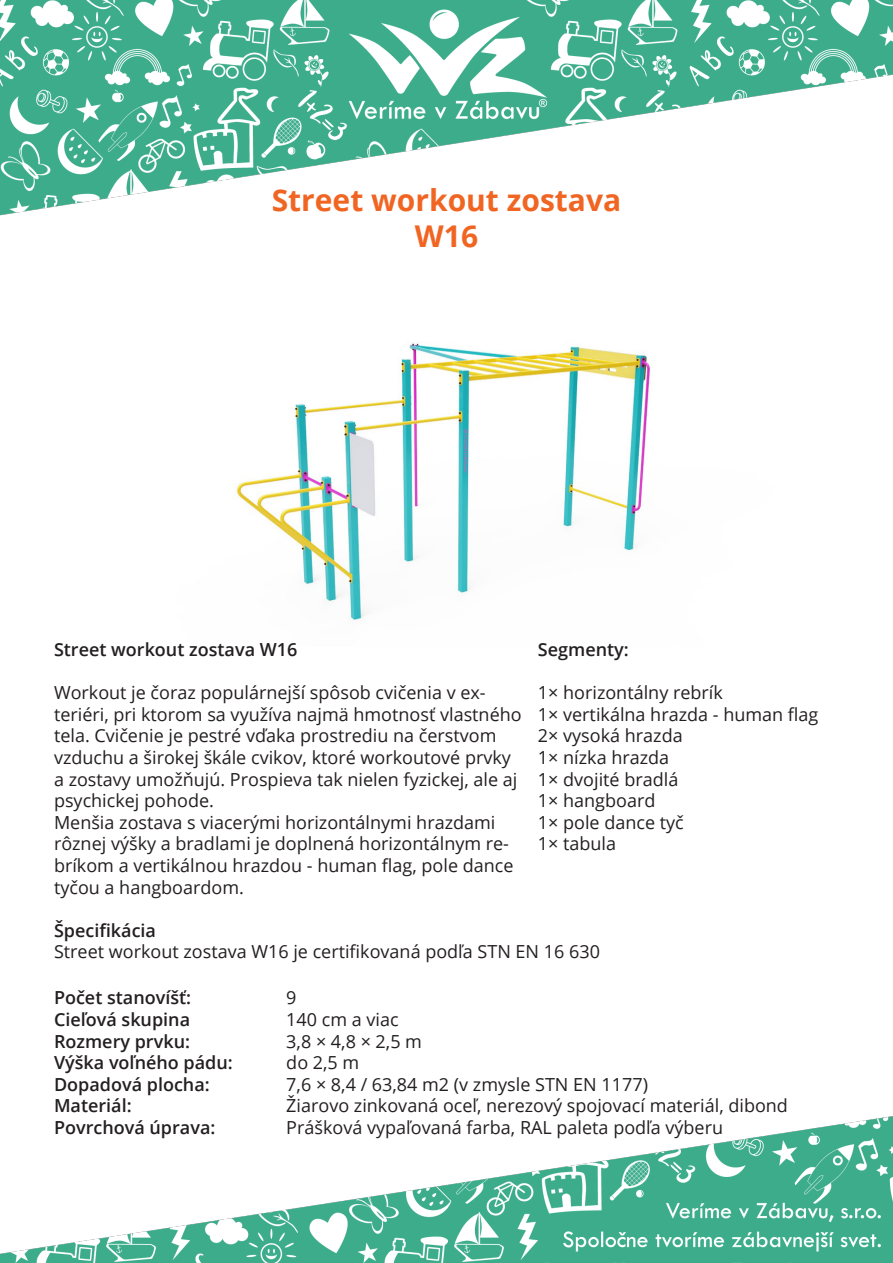
<style>
.page{position:relative;width:893px;height:1263px;background:#fff}
.page>*{position:absolute;margin:0;border:0;box-sizing:border-box;transform-origin:0 0}
.Veľký_Nádpis_-_Oranž{font:700 30px "Open Sans";color:#f16523}
.Text_čierna_12pt{font:18px/21.6px "Open Sans";color:#231f20}
.Malý_nádpis_-_čierna{font:600 18px "Open Sans";color:#231f20}
</style>
<div class="page">
<img style="left:236px;top:343px;width:414px;height:280px">
<img style="left:0;top:0;width:893px;height:216px">
<img style="left:0;top:1116px;width:893px;height:147px">
<p class="Veľký_Nádpis_-_Oranž" style="left:272px;top:179px;width:351px">Street workout zostava</p>
<p class="Veľký_Nádpis_-_Oranž" style="left:415px;top:215px;width:65px">W16</p>
<p class="Malý_nádpis_-_čierna" style="left:54px;top:637px;width:245px">Street workout zostava W16</p>
<p class="Text_čierna_12pt" style="left:54px;top:681px;width:469px">Workout je čoraz populárnejší spôsob cvičenia v ex&shy;teriéri, pri ktorom sa využíva najmä hmotnosť vlastného tela. Cvičenie je pestré vďaka prostrediu na čerstvom vzduchu a širokej škále cvikov, ktoré workoutové prvky a zostavy umožňujú. Prospieva tak nielen fyzickej, ale aj psychickej pohode.</p>
<p class="Text_čierna_12pt" style="left:54px;top:811px;width:461px">Menšia zostava s viacerými horizontálnymi hrazdami rôznej výšky a bradlami je doplnená horizontálnym re&shy;bríkom a vertikálnou hrazdou - human flag, pole dance tyčou a hangboardom.</p>
<p class="Malý_nádpis_-_čierna" style="left:538px;top:637px;width:92px">Segmenty:</p>
<p class="Text_čierna_12pt" style="left:538px;top:681px;width:186px">1× horizontálny rebrík</p>
<p class="Text_čierna_12pt" style="left:538px;top:703px;width:282px">1× vertikálna hrazda - human flag</p>
<p class="Text_čierna_12pt" style="left:538px;top:724px;width:146px">2× vysoká hrazda</p>
<p class="Text_čierna_12pt" style="left:538px;top:746px;width:133px">1× nízka hrazda</p>
<p class="Text_čierna_12pt" style="left:538px;top:768px;width:142px">1× dvojité bradlá</p>
<p class="Text_čierna_12pt" style="left:538px;top:789px;width:119px">1× hangboard</p>
<p class="Text_čierna_12pt" style="left:538px;top:811px;width:147px">1× pole dance tyč</p>
<p class="Text_čierna_12pt" style="left:538px;top:832px;width:80px">1× tabula</p>
<p class="Malý_nádpis_-_čierna" style="left:54px;top:918px;width:104px">Špecifikácia</p>
<p class="Text_čierna_12pt" style="left:54px;top:940px;width:548px">Street workout zostava W16 je certifikovaná podľa STN EN 16 630</p>
<p class="Malý_nádpis_-_čierna" style="left:54px;top:985px;width:139px">Počet stanovíšť:</p>
<p class="Malý_nádpis_-_čierna" style="left:54px;top:1007px;width:138px">Cieľová skupina</p>
<p class="Malý_nádpis_-_čierna" style="left:54px;top:1029px;width:138px">Rozmery prvku:</p>
<p class="Malý_nádpis_-_čierna" style="left:54px;top:1050px;width:180px">Výška voľného pádu:</p>
<p class="Malý_nádpis_-_čierna" style="left:54px;top:1072px;width:157px">Dopadová plocha:</p>
<p class="Malý_nádpis_-_čierna" style="left:54px;top:1093px;width:79px">Materiál:</p>
<p class="Malý_nádpis_-_čierna" style="left:54px;top:1115px;width:163px">Povrchová úprava:</p>
<p class="Text_čierna_12pt" style="left:286px;top:986px;width:503px">9<br>140 cm a viac<br>3,8 × 4,8 × 2,5 m<br>do 2,5 m<br>7,6 × 8,4 / 63,84 m2 (v zmysle STN EN 1177)<br>Žiarovo zinkovaná oceľ, nerezový spojovací materiál, dibond<br>Prášková vypaľovaná farba, RAL paleta podľa výberu</p>
</div>
